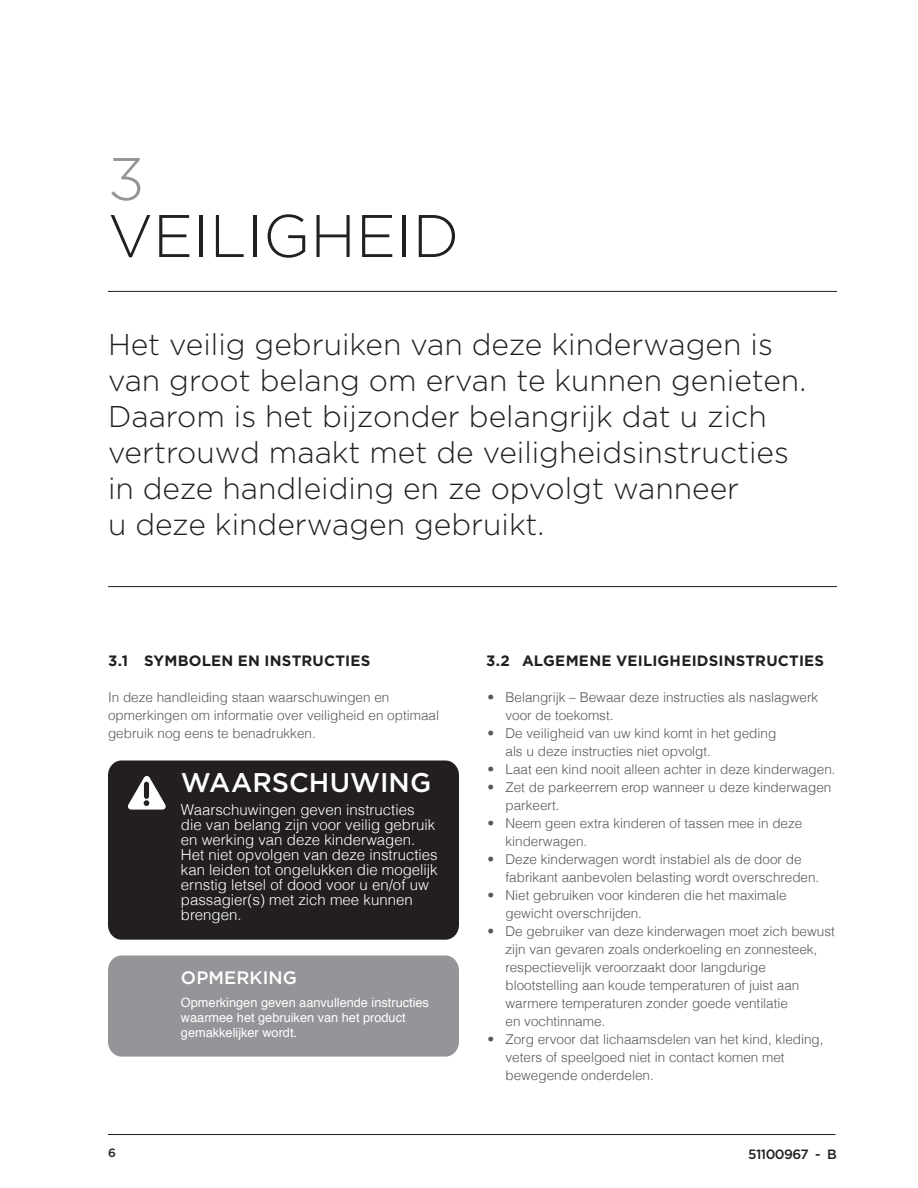
<style>
.page{position:relative;width:918px;height:1188px;background:#fff}
.page>*{position:absolute;margin:0;border:0;box-sizing:border-box;transform-origin:0 0}
.t1{font:300 60px "Gotham";color:#231f20}
.t2{font:300 60px "Gotham";color:#939598}
.t3{font:300 30px/36px "Gotham";color:#231f20}
.t4{font:500 27px "Gotham";letter-spacing:-.005em;color:#fff}
.t5{font:500 18px "Gotham";letter-spacing:.005em;color:#fff}
.t6{font:300 15px/15px "Helvetica";color:#fff}
.t7{font:700 15px "Gotham";letter-spacing:.015em;color:#231f20}
.t8{font:300 13.5px/18px "Helvetica";color:#57585a}
.t9{font:500 13.5px "Thule";letter-spacing:-.04em;color:#231f20}
.t10{font:12.75px/15px "Helvetica";color:#fff}
.t11{font:500 12px "Thule";color:#231f20}
</style>
<div class="page">
<hr style="left:108px;top:1134px;width:728px;height:1px;background:#231f20">
<hr style="left:108px;top:291px;width:729px;height:1px;background:#231f20">
<hr style="left:108px;top:586px;width:729px;height:1px;background:#231f20">
<div style="left:108px;top:956px;width:351px;height:101px;background:#939598"></div>
<div style="left:108px;top:761px;width:351px;height:179px;background:#231f20;border-radius:14px"></div>
<svg style="left:128px;top:776px;width:38px;height:34px"></svg>
<h1 class="t2" style="left:108px;top:146px;width:38px">3</h1>
<h1 class="t1" style="left:108px;top:203px;width:353px">VEILIGHEID</h1>
<p class="t3" style="left:108px;top:326px;width:700px">Het veilig gebruiken van deze kinderwagen is van groot belang om ervan te kunnen genieten.<br>Daarom is het bijzonder belangrijk dat u zich vertrouwd maakt met de veiligheidsinstructies in deze handleiding en ze opvolgt wanneer<br>u deze kinderwagen gebruikt.</p>
<p class="t7" style="left:108px;top:652px;width:264px">3.1 SYMBOLEN EN I NSTRUCTI ES</p>
<p class="t8" style="left:108px;top:688px;width:333px">In deze handleiding staan waarschuwingen en opmerkingen om informatie over veiligheid en optimaal gebruik nog eens te benadrukken.</p>
<h3 class="t4" style="left:181px;top:767px;width:252px">WAARSCHUWING</h3>
<p class="t6" style="left:181px;top:802px;width:258px">Waarschuwingen geven instructies die van belang zijn voor veilig gebruik en werking van deze kinderwagen.<br>Het niet opvolgen van deze instructies kan leiden tot ongelukken die mogelijk ernstig letsel of dood voor u en/of uw passagier(s) met zich mee kunnen brengen.</p>
<h3 class="t5" style="left:181px;top:968px;width:118px">OPMERKING</h3>
<p class="t10" style="left:181px;top:995px;width:250px">Opmerkingen geven aanvullende instructies waarmee het gebruiken van het product gemakkelijker wordt.</p>
<p class="t7" style="left:486px;top:652px;width:340px">3.2 ALGEMENE VEI LIGHEI DSI NSTRUCTI ES</p>
<p class="t8" style="left:505px;top:688px;width:314px;text-indent:-18px">• Belangrijk – Bewaar deze instructies als naslagwerk voor de toekomst.</p>
<p class="t8" style="left:505px;top:724px;width:272px;text-indent:-18px">• De veiligheid van uw kind komt in het geding als u deze instructies niet opvolgt.</p>
<p class="t8" style="left:488px;top:760px;width:350px">• Laat een kind nooit alleen achter in deze kinderwagen.</p>
<p class="t8" style="left:505px;top:778px;width:327px;text-indent:-18px">• Zet de parkeerrem erop wanneer u deze kinderwagen parkeert.</p>
<p class="t8" style="left:505px;top:814px;width:298px;text-indent:-18px">• Neem geen extra kinderen of tassen mee in deze kinderwagen.</p>
<p class="t8" style="left:505px;top:850px;width:315px;text-indent:-18px">• Deze kinderwagen wordt instabiel als de door de fabrikant aanbevolen belasting wordt overschreden.</p>
<p class="t8" style="left:505px;top:886px;width:283px;text-indent:-18px">• Niet gebruiken voor kinderen die het maximale gewicht overschrijden.</p>
<p class="t8" style="left:505px;top:922px;width:331px;text-indent:-18px">• De gebruiker van deze kinderwagen moet zich bewust zijn van gevaren zoals onderkoeling en zonnesteek, respectievelijk veroorzaakt door langdurige blootstelling aan koude temperaturen of juist aan warmere temperaturen zonder goede ventilatie<br>en vochtinname.</p>
<p class="t8" style="left:505px;top:1030px;width:320px;text-indent:-18px">• Zorg ervoor dat lichaamsdelen van het kind, kleding, veters of speelgoed niet in contact komen met bewegende onderdelen.</p>
<p class="t11" style="left:108px;top:1145px;width:9px">6</p>
<p class="t9" style="left:748px;top:1145px;width:90px">51100967 - B</p>
</div>
